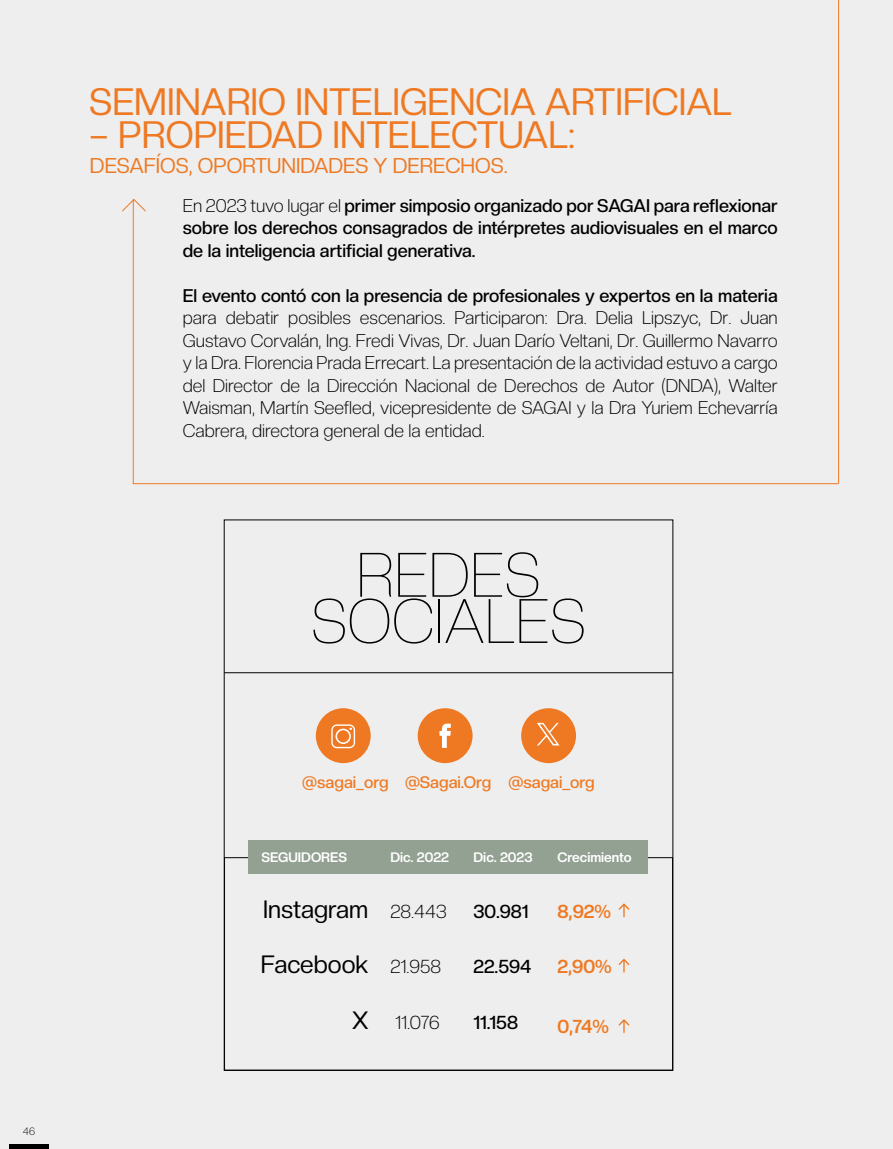
<style>
.page{position:relative;width:893px;height:1149px;background:#fff}
.page>*{position:absolute;margin:0;border:0;box-sizing:border-box;transform-origin:0 0}
.t1{font:100 61.5px/46.2px "Creato Display";color:#000;text-align:center}
.t2{font:37.5px "Creato Display";color:#ef7923}
.t3{font:24.6px "Creato Display";color:#000}
.t4{font:21px "Creato Display";color:#ef7923}
.t5{font:300 18.45px "Creato Display";color:#000}
.t6{font:500 18.45px "Creato Display";color:#000}
.t7{font:700 18.45px "Creato Display";color:#ef7923}
.t8{font:300 18px/22.5px "Creato Display";color:#000;text-align:justify}
.t9{font:500 18px/22.5px "Creato Display";color:#000;text-align:justify}
.t10{font:500 16.35px "Creato Display";color:#ef7923}
.t11{font:700 13.5px "Creato Display";color:#fff}
.t12{font:300 10.5px "Creato Display";color:#12110c}
.s1{font-weight:300}
</style>
<div class="page">
<div style="left:0;top:0;width:893px;height:1148px;background:#e9eae9"></div>
<div style="left:418px;top:708px;width:55px;height:54px;background:#ef7923;border-radius:50%"></div>
<svg style="left:439px;top:723px;width:12px;height:24px"></svg>
<div style="left:316px;top:708px;width:55px;height:54px;background:#ef7923;border-radius:50%"></div>
<svg style="left:331px;top:724px;width:24px;height:24px"></svg>
<div style="left:521px;top:708px;width:55px;height:54px;background:#ef7923;border-radius:50%"></div>
<svg style="left:537px;top:722px;width:22px;height:23px"></svg>
<div style="left:248px;top:839px;width:400px;height:34px;background:#93a193"></div>
<svg style="left:619px;top:1019px;width:10px;height:13px"></svg>
<svg style="left:619px;top:959px;width:10px;height:13px"></svg>
<svg style="left:619px;top:903px;width:10px;height:14px"></svg>
<hr style="left:224px;top:672px;width:449px;height:1px;background:#020203">
<hr style="left:133px;top:199px;width:1px;height:285px;background:#ef7923">
<hr style="left:133px;top:483px;width:705px;height:1px;background:#ef7923">
<svg style="left:122px;top:199px;width:24px;height:13px"></svg>
<hr style="left:838px;top:0;width:1px;height:483px;background:#ef7923">
<div style="left:10px;top:1143px;width:39px;height:5px;background:#000"></div>
<p class="t12" style="left:23px;top:1124px;width:14px">46</p>
<h2 class="t2" style="left:89px;top:79px;width:644px">SEMINARIO INTELIGENCIA ARTIFICIAL</h2>
<h2 class="t2" style="left:89px;top:112px;width:487px">– PROPIEDAD INTELECTUAL:</h2>
<p class="t4" style="left:90px;top:153px;width:419px">DESAFÍOS, OPORTUNIDADES Y DERECHOS.</p>
<p class="t9" style="left:183px;top:194px;width:596px"><span class="s1">En 2023 tuvo lugar el</span> primer simposio organizado por SAGAI para reflexionar sobre los derechos consagrados de intérpretes audiovisuales en el marco de la inteligencia artificial generativa.</p>
<p class="t9" style="left:183px;top:284px;width:596px">El evento contó con la presencia de profesionales y expertos en la materia</p>
<p class="t8" style="left:183px;top:306px;width:596px">para debatir posibles escenarios. Participaron: Dra. Delia Lipszyc, Dr. Juan Gustavo Corvalán, Ing. Fredi Vivas, Dr. Juan Darío Veltani, Dr. Guillermo Navarro y la Dra. Florencia Prada Errecart. La presentación de la actividad estuvo a cargo del Director de la Dirección Nacional de Derechos de Autor (DNDA), Walter Waisman, Martín Seefled, vicepresidente de SAGAI y la Dra Yuriem Echevarría Cabrera, directora general de la entidad.</p>
<h1 class="t1" style="left:311px;top:550px;width:277px">REDES<br>SOCIALES</h1>
<p class="t10" style="left:302px;top:772px;width:294px">@sagai_org @Sagai.Org @sagai_org</p>
<p class="t11" style="left:261px;top:849px;width:87px">SEGUIDORES</p>
<h3 class="t3" style="left:263px;top:894px;width:107px">Instagram</h3>
<h3 class="t3" style="left:261px;top:949px;width:109px">Facebook</h3>
<h3 class="t3" style="left:352px;top:1004px;width:18px">X</h3>
<p class="t11" style="left:390px;top:849px;width:60px">Dic. 2022</p>
<p class="t5" style="left:390px;top:900px;width:58px">28.443</p>
<p class="t5" style="left:390px;top:955px;width:52px">21.958</p>
<p class="t5" style="left:395px;top:1010px;width:46px">11.076</p>
<p class="t11" style="left:474px;top:849px;width:60px">Dic. 2023</p>
<p class="t6" style="left:474px;top:900px;width:56px">30.981</p>
<p class="t6" style="left:474px;top:955px;width:59px">22.594</p>
<p class="t6" style="left:474px;top:1010px;width:46px">11.158</p>
<p class="t11" style="left:557px;top:849px;width:76px">Crecimiento</p>
<p class="t7" style="left:557px;top:900px;width:55px">8,92%</p>
<p class="t7" style="left:557px;top:955px;width:56px">2,90%</p>
<p class="t7" style="left:557px;top:1015px;width:53px">0,74%</p>
</div>
